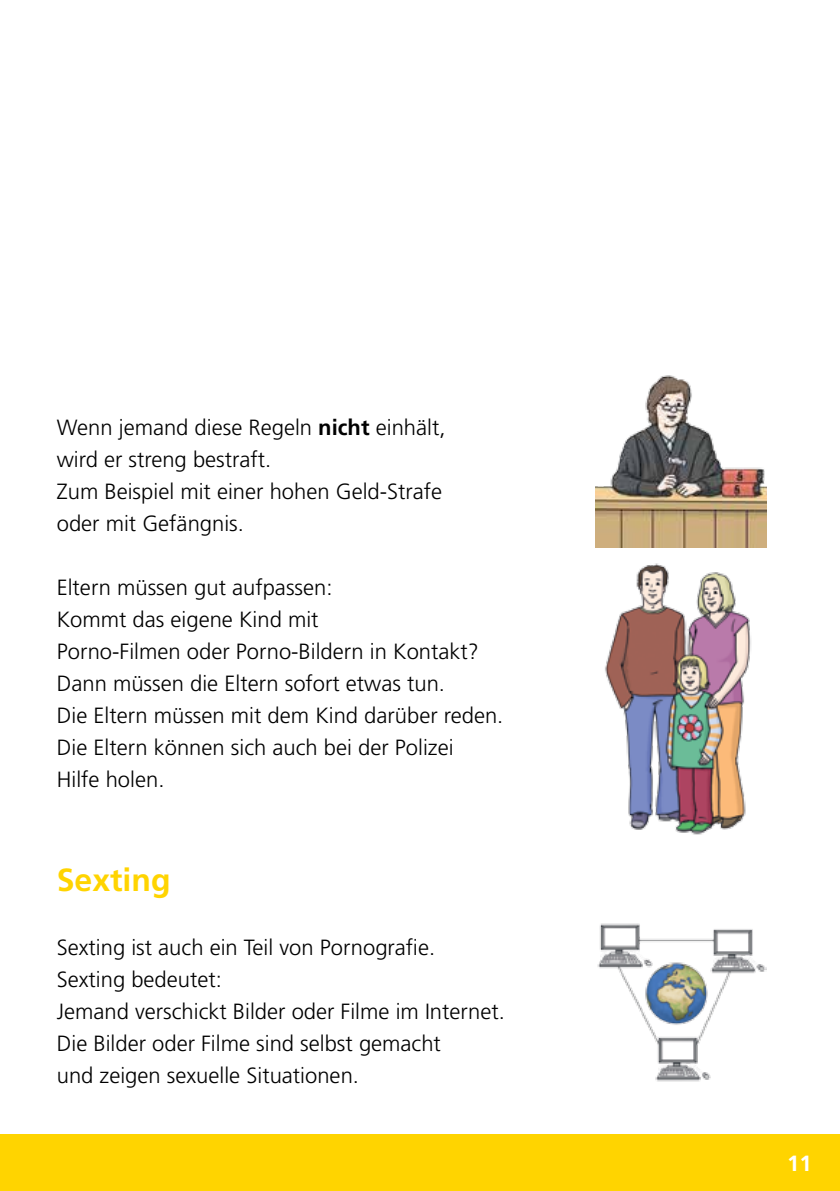
<style>
.page{position:relative;width:840px;height:1191px;background:#fff}
.page>*{position:absolute;margin:0;border:0;box-sizing:border-box;transform-origin:0 0}
.t1{font:700 32px "Frutiger";color:#ffd400}
.t2{font:300 22px/32px "Frutiger";color:#000}
.t3{font:700 22px "Frutiger";color:#fff}
.s1{font-weight:700}
</style>
<div class="page">
<div style="left:0;top:1134px;width:839px;height:57px;background:#ffd400"></div>
<img style="left:605px;top:563px;width:146px;height:272px">
<img style="left:595px;top:375px;width:170px;height:172px">
<img style="left:597px;top:923px;width:168px;height:159px">
<p class="t2" style="left:57px;top:411px;width:390px">Wenn jemand diese Regeln <span class="s1">nicht</span> einhält, wird er streng bestraft.<br>Zum Beispiel mit einer hohen Geld-Strafe oder mit Gefängnis.</p>
<p class="t2" style="left:57px;top:571px;width:448px">Eltern müssen gut aufpassen:<br>Kommt das eigene Kind mit<br>Porno-Filmen oder Porno-Bildern in Kontakt?<br>Dann müssen die Eltern sofort etwas tun.<br>Die Eltern müssen mit dem Kind darüber reden.<br>Die Eltern können sich auch bei der Polizei<br>Hilfe holen.</p>
<h1 class="t1" style="left:57px;top:861px;width:115px">Sexting</h1>
<p class="t2" style="left:57px;top:931px;width:449px">Sexting ist auch ein Teil von Pornografie.<br>Sexting bedeutet:<br>Jemand verschickt Bilder oder Filme im Internet.<br>Die Bilder oder Filme sind selbst gemacht<br>und zeigen sexuelle Situationen.</p>
<p class="t3" style="left:786px;top:1150px;width:26px">11</p>
</div>
